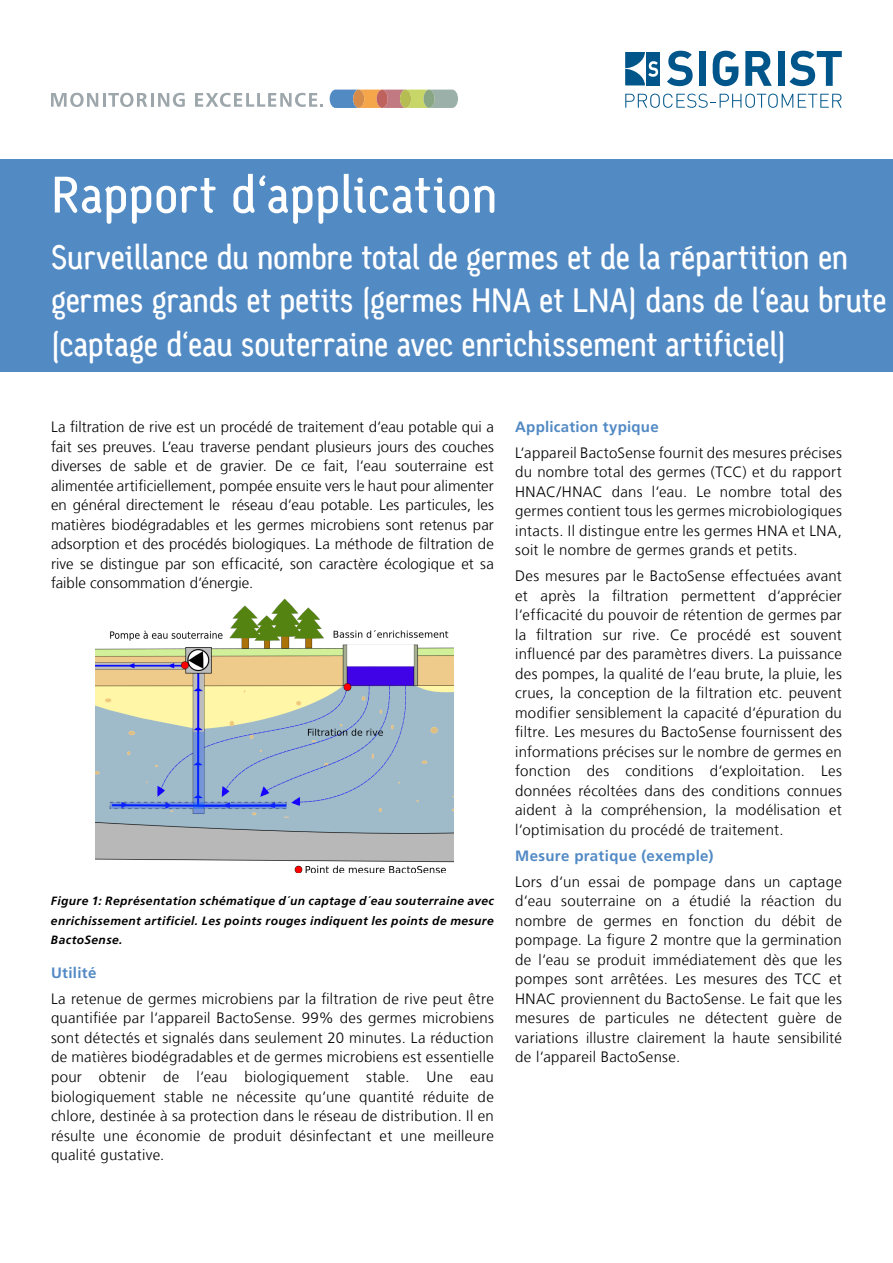
<style>
.page{position:relative;width:893px;height:1263px;background:#fff}
.page>*{position:absolute;margin:0;border:0;box-sizing:border-box;transform-origin:0 0}
._01_Titel__Produkt{font:52.5px "Sgiv 1 Medium CAP Snum";letter-spacing:.01em;color:#fff}
._02_Untertitel{font:34.5px/43.5px "Sgiv 1 Medium CAP Snum";color:#fff}
._04_a_Grundtext{font:300 15px/19.5px "Frutiger LT Com";letter-spacing:.015em;color:#000;text-align:justify}
._04_a_Grundtext-2{font:700 15px "Frutiger LT Com";letter-spacing:.02em;color:#528ac4}
._03_Absatztitel{font:700 15px "Frutiger LT Com";letter-spacing:.025em;color:#528ac4}
._05_Bildlegende{font:italic 700 12px/19.5px "Frutiger LT Com";letter-spacing:.035em;color:#000;text-align:justify}
</style>
<div class="page">
<svg style="left:667px;top:51px;width:26px;height:35px"></svg>
<div style="left:699px;top:51px;width:7px;height:35px;background:#00568a"></div>
<svg style="left:713px;top:51px;width:25px;height:35px"></svg>
<svg style="left:745px;top:51px;width:27px;height:35px"></svg>
<div style="left:778px;top:51px;width:6px;height:35px;background:#00568a"></div>
<svg style="left:789px;top:51px;width:53px;height:35px"></svg>
<svg style="left:625px;top:94px;width:217px;height:14px"></svg>
<div style="left:646px;top:52px;width:14px;height:33px;background:#00568a"></div>
<svg style="left:625px;top:52px;width:33px;height:33px"></svg>
<div style="left:0;top:159px;width:893px;height:213px;background:#528ac4"></div>
<img style="left:95px;top:598px;width:358px;height:275px">
<svg style="left:330px;top:90px;width:128px;height:18px;background:#ac9f85"></svg>
<div style="left:423px;top:90px;width:12px;height:18px;background:#89a684;border-radius:50%"></div>
<svg style="left:51px;top:93px;width:47px;height:14px"></svg>
<hr style="left:103px;top:93px;width:3px;height:14px;background:#9ca6ab">
<svg style="left:108px;top:93px;width:39px;height:14px"></svg>
<hr style="left:151px;top:93px;width:3px;height:14px;background:#9ca6ab">
<svg style="left:158px;top:93px;width:27px;height:14px"></svg>
<svg style="left:195px;top:93px;width:128px;height:14px"></svg>
<p class="_01_Titel__Produkt" style="left:51px;top:167px;width:448px">Rapport d‘application</p>
<p class="_02_Untertitel" style="left:51px;top:236px;width:837px">Surveillance du nombre total de germes et de la répartition en germes grands et petits (germes HNA et LNA) dans de l‘eau brute (captage d‘eau souterraine avec enrichissement artificiel)</p>
<p class="_04_a_Grundtext" style="left:51px;top:417px;width:444px">La filtration de rive est un procédé de traitement d‘eau potable qui a fait ses preuves. L‘eau traverse pendant plusieurs jours des couches diverses de sable et de gravier. De ce fait, l‘eau souterraine est alimentée artificiellement, pompée ensuite vers le haut pour alimenter en général directement le réseau d‘eau potable. Les particules, les matières biodégradables et les germes microbiens sont retenus par adsorption et des procédés biologiques. La méthode de filtration de rive se distingue par son efficacité, son caractère écologique et sa faible consommation d‘énergie.</p>
<p class="_05_Bildlegende" style="left:51px;top:891px;width:444px">Figure 1: Représentation schématique d´un captage d´eau souterraine avec enrichissement artificiel. Les points rouges indiquent les points de mesure BactoSense.</p>
<p class="_03_Absatztitel" style="left:51px;top:964px;width:47px">Utilité</p>
<p class="_04_a_Grundtext" style="left:51px;top:989px;width:444px">La retenue de germes microbiens par la filtration de rive peut être quantifiée par l‘appareil BactoSense. 99% des germes microbiens sont détectés et signalés dans seulement 20 minutes. La réduction de matières biodégradables et de germes microbiens est essentielle pour obtenir de l‘eau biologiquement stable. Une eau biologiquement stable ne nécessite qu‘une quantité réduite de chlore, destinée à sa protection dans le réseau de distribution. Il en résulte une économie de produit désinfectant et une meilleure qualité gustative.</p>
<p class="_04_a_Grundtext-2" style="left:515px;top:418px;width:145px">Application typique</p>
<p class="_04_a_Grundtext" style="left:515px;top:443px;width:328px">L‘appareil BactoSense fournit des mesures précises du nombre total des germes (TCC) et du rapport HNAC/HNAC dans l‘eau. Le nombre total des germes contient tous les germes microbiologiques intacts. Il distingue entre les germes HNA et LNA, soit le nombre de germes grands et petits.</p>
<p class="_04_a_Grundtext" style="left:515px;top:566px;width:328px">Des mesures par le BactoSense effectuées avant et après la filtration permettent d‘apprécier l‘efficacité du pouvoir de rétention de germes par la filtration sur rive. Ce procédé est souvent influencé par des paramètres divers. La puissance des pompes, la qualité de l‘eau brute, la pluie, les crues, la conception de la filtration etc. peuvent modifier sensiblement la capacité d‘épuration du filtre. Les mesures du BactoSense fournissent des informations précises sur le nombre de germes en fonction des conditions d‘exploitation. Les données récoltées dans des conditions connues aident à la compréhension, la modélisation et l‘optimisation du procédé de traitement.</p>
<p class="_04_a_Grundtext-2" style="left:515px;top:847px;width:200px">Mesure pratique (exemple)</p>
<p class="_04_a_Grundtext" style="left:515px;top:872px;width:328px">Lors d‘un essai de pompage dans un captage d‘eau souterraine on a étudié la réaction du nombre de germes en fonction du débit de pompage. La figure 2 montre que la germination de l‘eau se produit immédiatement dès que les pompes sont arrêtées. Les mesures des TCC et HNAC proviennent du BactoSense. Le fait que les mesures de particules ne détectent guère de variations illustre clairement la haute sensibilité de l‘appareil BactoSense.</p>
</div>
